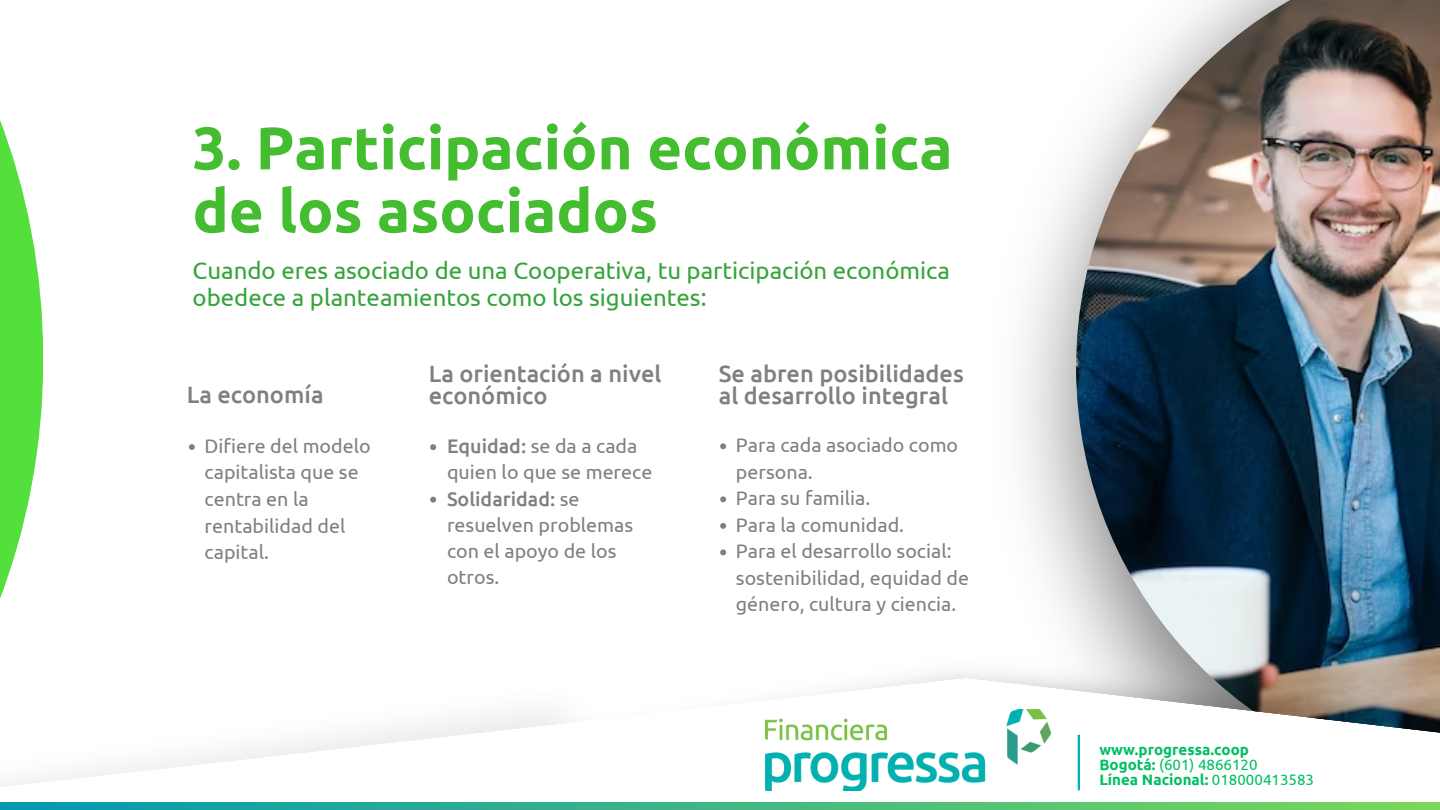
<style>
.page{position:relative;width:1440px;height:810px;background:#fff}
.page>*{position:absolute;margin:0;border:0;box-sizing:border-box;transform-origin:0 0}
.t1{font:700 60px/63px "Ubuntu";color:#45bd31}
.t2{font:24px/27.8px "Ubuntu";color:#36a43b}
.t3{font:500 23.6px/22.4px "Ubuntu";color:#808080}
.t4{font:19.7px/26.5px "Ubuntu";color:#808080}
.t5{font:700 15.1px "Ubuntu";color:#00bf63}
.t6{font:15.1px "Ubuntu";color:#00bf63}
.s1{font-weight:500}
.s2{font-weight:700}
.s3{font-weight:400}
</style>
<div class="page">
<img style="left:1076px;top:0;width:364px;height:647px">
<img style="left:915px;top:647px;width:525px;height:31px">
<svg style="left:43px;top:678px;width:890px;height:125px"></svg>
<svg style="left:933px;top:678px;width:507px;height:125px"></svg>
<svg style="left:0;top:120px;width:43px;height:683px"></svg>
<img style="left:766px;top:710px;width:284px;height:81px">
<hr style="left:1078px;top:735px;width:2px;height:55px;background:#00b1b0">
<svg style="left:0;top:803px;width:1440px;height:7px;background:#3eb784"></svg>
<svg style="left:189px;top:444px;width:6px;height:6px"></svg>
<svg style="left:430px;top:444px;width:6px;height:6px"></svg>
<svg style="left:430px;top:497px;width:6px;height:6px"></svg>
<svg style="left:720px;top:443px;width:6px;height:6px"></svg>
<svg style="left:720px;top:496px;width:6px;height:6px"></svg>
<svg style="left:720px;top:523px;width:6px;height:6px"></svg>
<svg style="left:720px;top:549px;width:6px;height:6px"></svg>
<p class="t1" style="left:193px;top:116px;width:762px">3. Participación económica de los asociados</p>
<p class="t2" style="left:193px;top:256px;width:759px">Cuando eres asociado de una Cooperativa, tu participación económica obedece a planteamientos como los siguientes:</p>
<p class="t3" style="left:187px;top:383px;width:138px">La economía</p>
<p class="t3" style="left:429px;top:362px;width:234px">La orientación a nivel económico</p>
<p class="t3" style="left:719px;top:362px;width:247px">Se abren posibilidades al desarrollo integral</p>
<p class="t4" style="left:205px;top:432px;width:168px">Difiere del modelo capitalista que se centra en la rentabilidad del capital.</p>
<p class="t4" style="left:447px;top:433px;width:207px;line-height:26.2px"><span class="s1">Equidad:</span> se da a cada quien lo que se merece</p>
<p class="t4" style="left:447px;top:485px;width:188px;line-height:26.2px"><span class="s1">Solidaridad:</span> se resuelven problemas con el apoyo de los otros.</p>
<p class="t4" style="left:736px;top:432px;width:224px">Para cada asociado como persona.</p>
<p class="t4" style="left:736px;top:485px;width:136px">Para su familia.</p>
<p class="t4" style="left:736px;top:511px;width:170px">Para la comunidad.</p>
<p class="t4" style="left:736px;top:538px;width:235px">Para el desarrollo social: sostenibilidad, equidad de género, cultura y ciencia.</p>
<p class="t5" style="left:1099px;top:741px;width:151px">www.progressa.coop</p>
<p class="t6" style="left:1099px;top:756px;width:160px"><span class="s2">Bogotá:</span> (601) 4866120</p>
<p class="t5" style="left:1099px;top:771px;width:216px">Línea Nacional: <span class="s3">018000413583</span></p>
</div>
